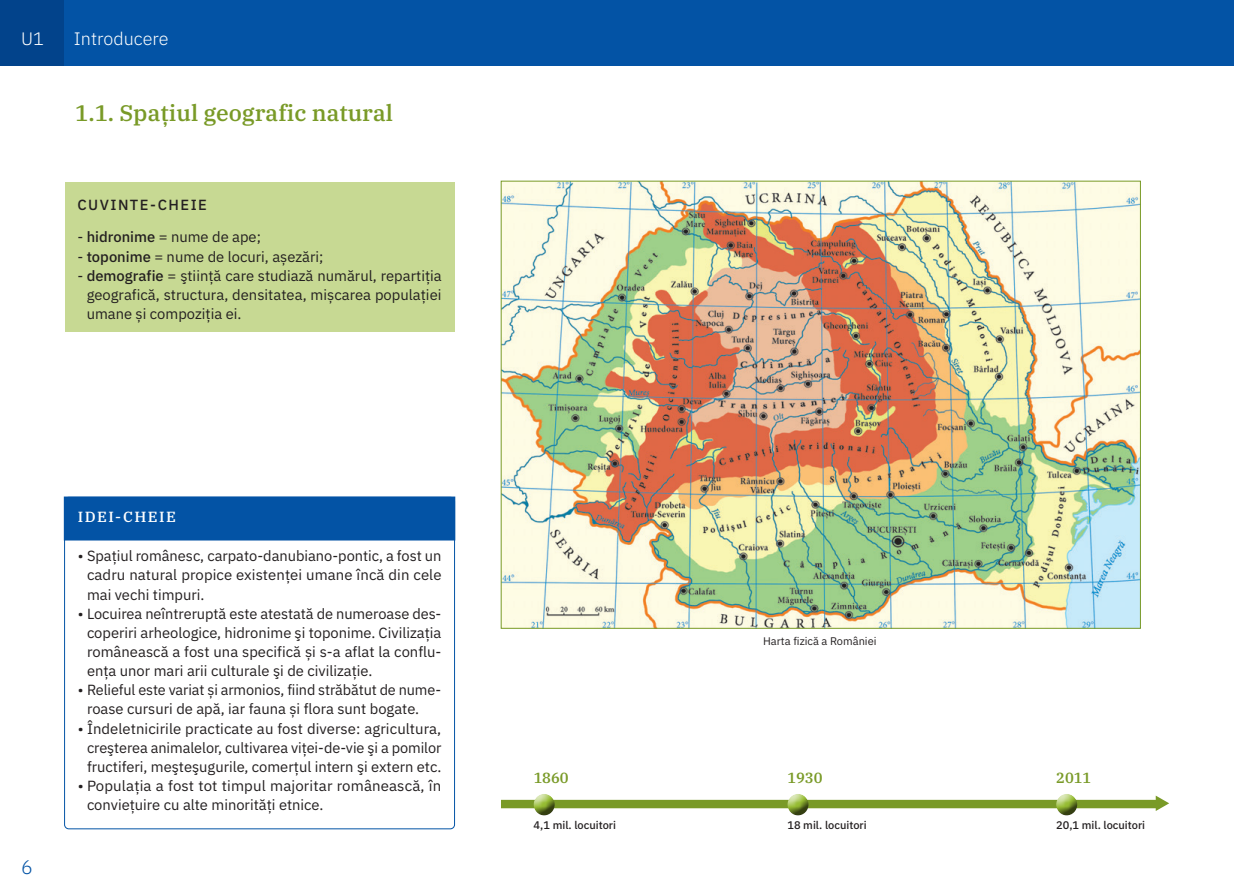
<style>
.page{position:relative;width:1234px;height:893px;background:#fff}
.page>*{position:absolute;margin:0;border:0;box-sizing:border-box;transform-origin:0 0}
.t1{font:500 22.5px "IBM Plex Serif";color:#799a27}
.t2{font:300 19.65px "IBM Plex Sans";color:#0353a5}
.t3{font:300 18px "IBM Plex Sans";color:#fff}
.t4{font:14.7px/19.2px "IBM Plex Sans";color:#231f20;text-align:justify}
.t5{font:500 14.7px "IBM Plex Sans";letter-spacing:.1em;color:#231f20}
.t6{font:500 14.7px "IBM Plex Serif";color:#799a27}
.t7{font:500 14.7px "IBM Plex Serif";letter-spacing:.1em;color:#fff}
.t8{font:500 10.95px "IBM Plex Sans";color:#231f20}
.t9{font:10.95px "IBM Plex Sans";color:#231f20}
.s1{font-weight:500}
</style>
<div class="page">
<div style="left:0;top:0;width:1233px;height:66px;background:#0353a5"></div>
<div style="left:0;top:0;width:64px;height:66px;background:#02438b"></div>
<hr style="left:1233px;top:0;width:1px;height:66px;background:#96bc33">
<div style="left:65px;top:182px;width:389px;height:150px;background:#c7d993"></div>
<div style="left:64px;top:496px;width:391px;height:44px;background:#0353a5;border:2px solid #0353a5"></div>
<div style="left:64px;top:497px;width:391px;height:332px;border:1px solid #0353a5;border-radius:4px"></div>
<svg style="left:501px;top:796px;width:667px;height:15px"></svg>
<div style="left:533px;top:792px;width:23px;height:17px;background:#fff;opacity:.75"></div>
<div style="left:533px;top:796px;width:23px;height:20px;background:#231f20;opacity:.75"></div>
<div style="left:786px;top:792px;width:24px;height:17px;background:#fff;opacity:.75"></div>
<div style="left:786px;top:796px;width:24px;height:20px;background:#231f20;opacity:.75"></div>
<div style="left:1055px;top:792px;width:24px;height:17px;background:#fff;opacity:.75"></div>
<div style="left:1055px;top:796px;width:24px;height:20px;background:#231f20;opacity:.75"></div>
<img style="left:503px;top:183px;width:635px;height:443px">
<p class="t3" style="left:21px;top:25px;width:24px">U1</p>
<p class="t3" style="left:74px;top:25px;width:96px">Introducere</p>
<h1 class="t1" style="left:75px;top:96px;width:319px">1.1. Spațiul geografic natural</h1>
<p class="t5" style="left:77px;top:194px;width:131px">CUVINTE-CHEIE</p>
<p class="t4" style="left:77px;top:226px;width:185px">- <span class="s1">hidronime</span> = nume de ape;</p>
<p class="t4" style="left:77px;top:245px;width:247px">- <span class="s1">toponime</span> = nume de locuri, așezări;</p>
<p class="t4" style="left:87px;top:265px;width:356px;text-indent:-9px">- <span class="s1">demografie</span> = ştiință care studiază numărul, repartiția geografică, structura, densitatea, mișcarea populației umane și compoziția ei.</p>
<h2 class="t2" style="left:21px;top:852px;width:13px">6</h2>
<p class="t7" style="left:78px;top:505px;width:100px">IDEI-CHEIE</p>
<p class="t4" style="left:87px;top:545px;width:356px;text-indent:-9px">• Spaţiul românesc, carpato-danubiano-pontic, a fost un cadru natural propice existenţei umane încă din cele mai vechi timpuri.</p>
<p class="t4" style="left:87px;top:603px;width:356px;text-indent:-9px">• Locuirea neîntreruptă este atestată de numeroase des&shy;coperiri arheologice, hidronime şi toponime. Civilizația românească a fost una specifică și s-a aflat la conflu&shy;enţa unor mari arii culturale şi de civilizaţie.</p>
<p class="t4" style="left:87px;top:679px;width:356px;text-indent:-9px">• Relieful este variat și armonios, fiind străbătut de nume&shy;roase cursuri de apă, iar fauna și flora sunt bogate.</p>
<p class="t4" style="left:87px;top:717px;width:356px;text-indent:-9px">• Îndeletnicirile practicate au fost diverse: agricultura, creşterea animalelor, cultivarea viţei-de-vie şi a pomilor fructiferi, meşteşugurile, comerţul intern şi extern etc.</p>
<p class="t4" style="left:87px;top:775px;width:356px;text-indent:-9px">• Populaţia a fost tot timpul majoritar românească, în convieţuire cu alte minorități etnice.</p>
<p class="t9" style="left:763px;top:633px;width:115px">Harta fizică a României</p>
<p class="t6" style="left:533px;top:766px;width:37px">1860</p>
<p class="t6" style="left:787px;top:766px;width:37px">1930</p>
<p class="t6" style="left:1055px;top:766px;width:36px">2011</p>
<p class="t8" style="left:533px;top:817px;width:84px">4,1 mil. locuitori</p>
<p class="t8" style="left:787px;top:817px;width:81px">18 mil. locuitori</p>
<p class="t8" style="left:1055px;top:817px;width:90px">20,1 mil. locuitori</p>
</div>
